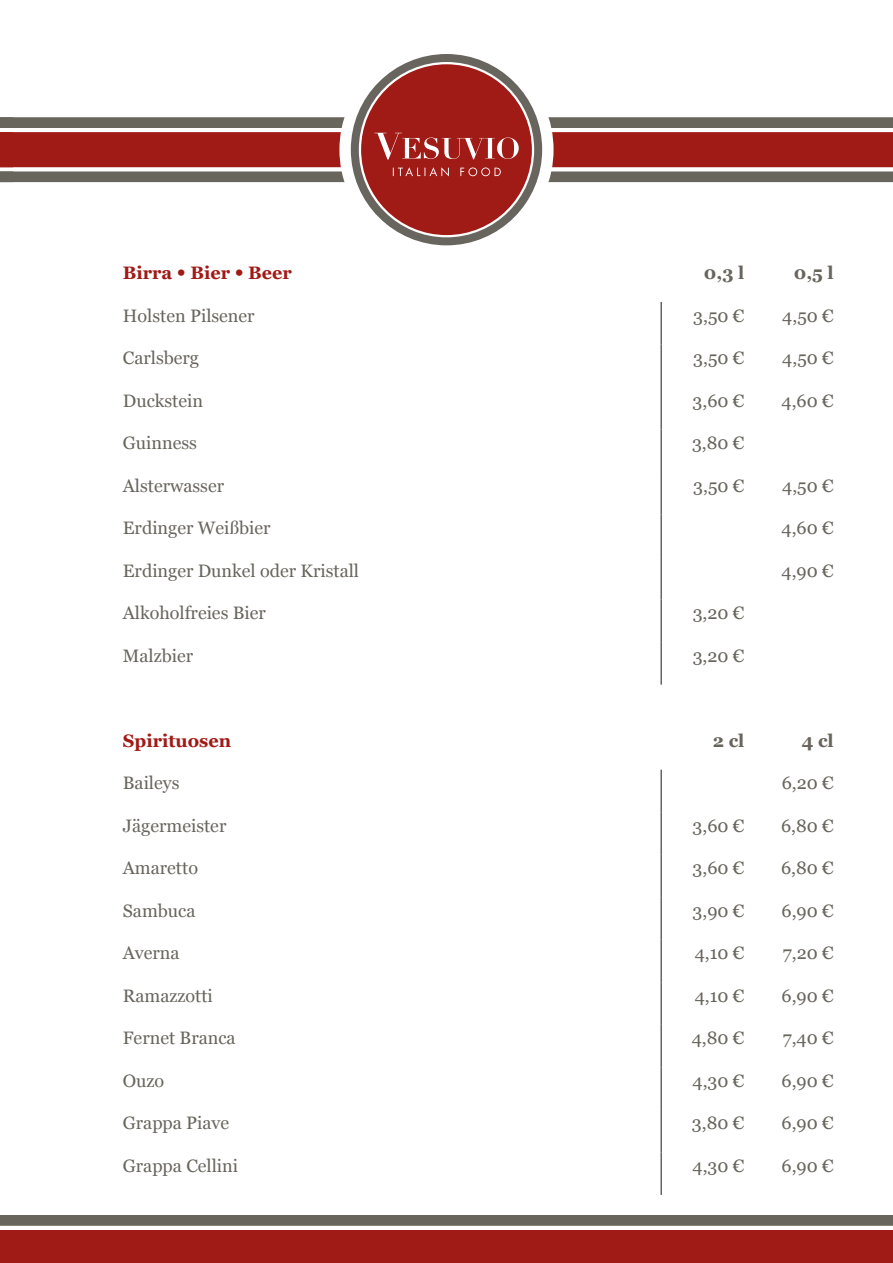
<style>
.page{position:relative;width:893px;height:1263px;background:#fff}
.page>*{position:absolute;margin:0;border:0;box-sizing:border-box;transform-origin:0 0}
.t1{font:18px "Vani";color:#68655d}
.t2{font:700 18px "Vani";color:#a01a16}
.t3{font:700 18px "Vani";color:#68655d}
.s1{font-family:"Avenir Next LT Pro";font-weight:400}
</style>
<div class="page">
<svg style="left:0;top:1215px;width:893px;height:48px;background:#9b3e3a"></svg>
<hr style="left:660px;top:302px;width:2px;height:42px;background:#68655d">
<hr style="left:660px;top:344px;width:2px;height:43px;background:#68655d">
<hr style="left:660px;top:387px;width:2px;height:42px;background:#68655d">
<hr style="left:660px;top:429px;width:2px;height:43px;background:#68655d">
<hr style="left:660px;top:472px;width:2px;height:42px;background:#68655d">
<hr style="left:660px;top:514px;width:2px;height:43px;background:#68655d">
<hr style="left:660px;top:557px;width:2px;height:43px;background:#68655d">
<hr style="left:660px;top:600px;width:2px;height:42px;background:#68655d">
<hr style="left:660px;top:642px;width:2px;height:43px;background:#68655d">
<hr style="left:660px;top:770px;width:2px;height:42px;background:#68655d">
<hr style="left:660px;top:812px;width:2px;height:43px;background:#68655d">
<hr style="left:660px;top:855px;width:2px;height:42px;background:#68655d">
<hr style="left:660px;top:897px;width:2px;height:43px;background:#68655d">
<hr style="left:660px;top:940px;width:2px;height:42px;background:#68655d">
<hr style="left:660px;top:982px;width:2px;height:43px;background:#68655d">
<hr style="left:660px;top:1025px;width:2px;height:42px;background:#68655d">
<hr style="left:660px;top:1067px;width:2px;height:43px;background:#68655d">
<hr style="left:660px;top:1110px;width:2px;height:42px;background:#68655d">
<hr style="left:660px;top:1152px;width:2px;height:43px;background:#68655d">
<svg style="left:548px;top:117px;width:345px;height:65px;background:#9a514c"></svg>
<div style="left:340px;top:43px;width:213px;height:213px;background:#fff;border-radius:50%"></div>
<svg style="left:351px;top:54px;width:191px;height:191px;background:#7a7871"></svg>
<div style="left:360px;top:63px;width:173px;height:173px;background:#a01a16;border-radius:50%"></div>
<svg style="left:374px;top:133px;width:145px;height:27px"></svg>
<svg style="left:393px;top:167px;width:108px;height:9px"></svg>
<svg style="left:0;top:117px;width:345px;height:65px;background:#9a524d"></svg>
<p class="t2" style="left:123px;top:262px;width:170px">Birra <span class="s1">•</span> Bier <span class="s1">•</span> Beer</p>
<p class="t3" style="left:704px;top:262px;width:42px">0,3 l</p>
<p class="t3" style="left:794px;top:262px;width:42px">0,5 l</p>
<p class="t1" style="left:123px;top:305px;width:133px">Holsten Pilsener</p>
<p class="t1" style="left:693px;top:305px;width:53px">3,50 €</p>
<p class="t1" style="left:782px;top:305px;width:53px">4,50 €</p>
<p class="t1" style="left:123px;top:347px;width:78px">Carlsberg</p>
<p class="t1" style="left:693px;top:347px;width:53px">3,50 €</p>
<p class="t1" style="left:782px;top:347px;width:53px">4,50 €</p>
<p class="t1" style="left:123px;top:390px;width:82px">Duckstein</p>
<p class="t1" style="left:693px;top:390px;width:53px">3,60 €</p>
<p class="t1" style="left:782px;top:390px;width:54px">4,60 €</p>
<p class="t1" style="left:123px;top:432px;width:76px">Guinness</p>
<p class="t1" style="left:692px;top:432px;width:54px">3,80 €</p>
<p class="t1" style="left:123px;top:475px;width:103px">Alsterwasser</p>
<p class="t1" style="left:693px;top:475px;width:53px">3,50 €</p>
<p class="t1" style="left:782px;top:475px;width:53px">4,50 €</p>
<p class="t1" style="left:123px;top:517px;width:149px">Erdinger Weißbier</p>
<p class="t1" style="left:782px;top:517px;width:54px">4,60 €</p>
<p class="t1" style="left:123px;top:560px;width:238px">Erdinger Dunkel oder Kristall</p>
<p class="t1" style="left:782px;top:560px;width:54px">4,90 €</p>
<p class="t1" style="left:123px;top:602px;width:145px">Alkoholfreies Bier</p>
<p class="t1" style="left:693px;top:602px;width:53px">3,20 €</p>
<p class="t1" style="left:123px;top:645px;width:72px">Malzbier</p>
<p class="t1" style="left:693px;top:645px;width:53px">3,20 €</p>
<p class="t2" style="left:123px;top:730px;width:110px">Spirituosen</p>
<p class="t3" style="left:713px;top:730px;width:33px">2 cl</p>
<p class="t3" style="left:802px;top:730px;width:34px">4 cl</p>
<p class="t1" style="left:123px;top:772px;width:58px">Baileys</p>
<p class="t1" style="left:782px;top:772px;width:54px">6,20 €</p>
<p class="t1" style="left:123px;top:815px;width:105px">Jägermeister</p>
<p class="t1" style="left:692px;top:815px;width:53px">3,60 €</p>
<p class="t1" style="left:781px;top:815px;width:54px">6,80 €</p>
<p class="t1" style="left:123px;top:857px;width:77px">Amaretto</p>
<p class="t1" style="left:692px;top:857px;width:53px">3,60 €</p>
<p class="t1" style="left:781px;top:857px;width:54px">6,80 €</p>
<p class="t1" style="left:123px;top:900px;width:74px">Sambuca</p>
<p class="t1" style="left:692px;top:900px;width:53px">3,90 €</p>
<p class="t1" style="left:782px;top:900px;width:54px">6,90 €</p>
<p class="t1" style="left:123px;top:943px;width:58px">Averna</p>
<p class="t1" style="left:695px;top:943px;width:51px">4,10 €</p>
<p class="t1" style="left:783px;top:943px;width:52px">7,20 €</p>
<p class="t1" style="left:123px;top:985px;width:92px">Ramazzotti</p>
<p class="t1" style="left:695px;top:985px;width:51px">4,10 €</p>
<p class="t1" style="left:782px;top:985px;width:54px">6,90 €</p>
<p class="t1" style="left:123px;top:1028px;width:114px">Fernet Branca</p>
<p class="t1" style="left:692px;top:1028px;width:54px">4,80 €</p>
<p class="t1" style="left:783px;top:1028px;width:53px">7,40 €</p>
<p class="t1" style="left:123px;top:1070px;width:43px">Ouzo</p>
<p class="t1" style="left:692px;top:1070px;width:53px">4,30 €</p>
<p class="t1" style="left:781px;top:1070px;width:54px">6,90 €</p>
<p class="t1" style="left:123px;top:1113px;width:108px">Grappa Piave</p>
<p class="t1" style="left:692px;top:1113px;width:54px">3,80 €</p>
<p class="t1" style="left:782px;top:1113px;width:54px">6,90 €</p>
<p class="t1" style="left:123px;top:1155px;width:117px">Grappa Cellini</p>
<p class="t1" style="left:693px;top:1155px;width:53px">4,30 €</p>
<p class="t1" style="left:782px;top:1155px;width:54px">6,90 €</p>
</div>
